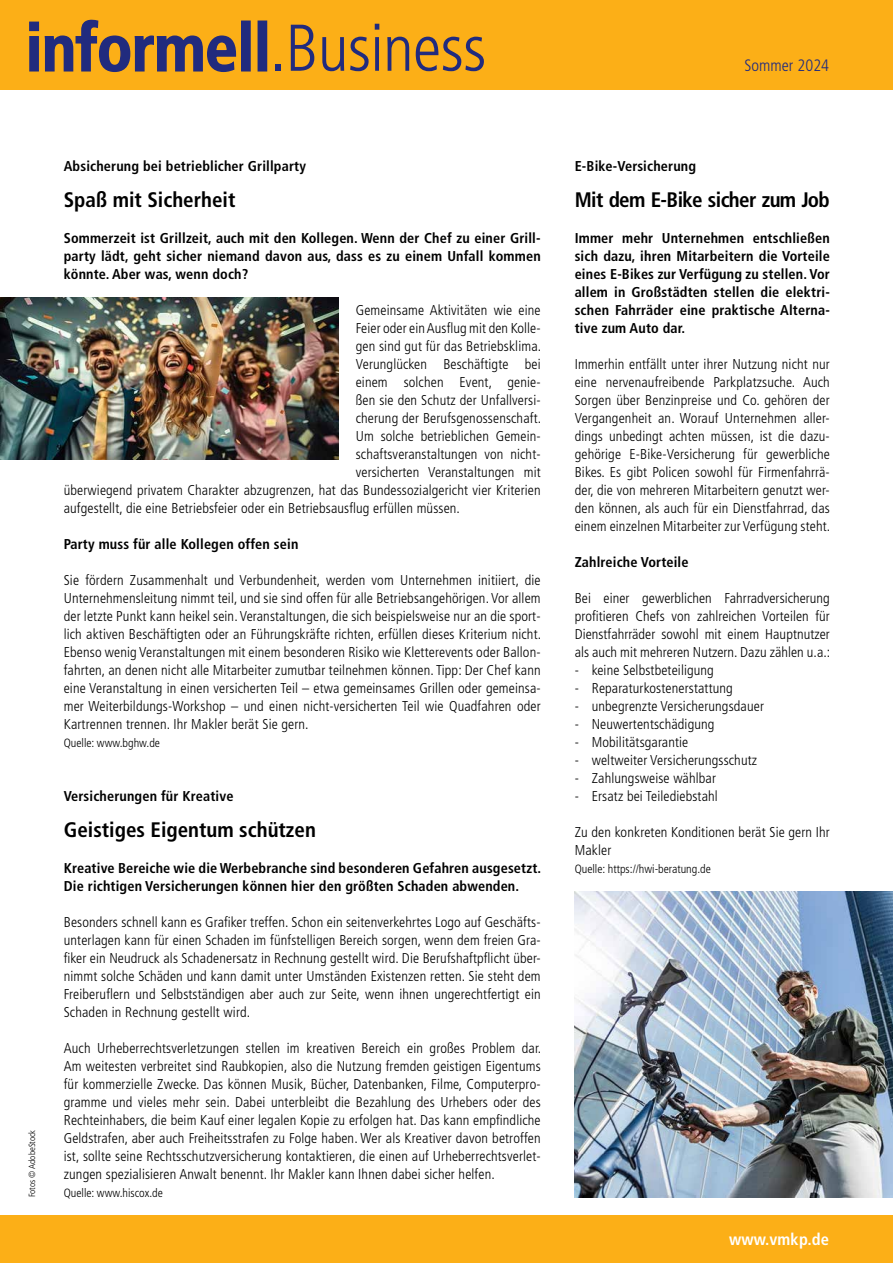
<style>
.page{position:relative;width:893px;height:1263px;background:#fff}
.page>*{position:absolute;margin:0;border:0;box-sizing:border-box;transform-origin:0 0}
.t1{font:700 condensed 66px "Frutiger LT Std";letter-spacing:-.01em;color:#212b7e}
.t2{font:700 condensed 21px "Frutiger LT Std";color:#000}
.t3{font:700 condensed 21px "Frutiger LT Std";letter-spacing:-.03em;color:#000}
.t4{font:700 condensed 16.5px "Frutiger LT Std";letter-spacing:.01em;color:#fff}
.t5{font:300 condensed 16.5px "Frutiger LT Std";color:#212b7e}
.t6{font:300 condensed 14.25px/18px "Frutiger LT Std";letter-spacing:.01em;color:#000;text-align:justify}
.t7{font:700 condensed 14.25px/18px "Frutiger LT Std";letter-spacing:.01em;color:#000;text-align:justify}
.t8{font:300 condensed 12px "Frutiger LT Std";color:#000}
.t9{font:300 condensed 9px "Frutiger LT Std";color:#000}
.s1{font-weight:300}
</style>
<div class="page">
<div style="left:0;top:0;width:893px;height:89px;background:#fcaf17"></div>
<svg style="left:29px;top:19px;width:208px;height:53px"></svg>
<div style="left:241px;top:21px;width:10px;height:51px;border:2px solid #212b7e"></div>
<div style="left:258px;top:21px;width:9px;height:51px;border:2px solid #212b7e"></div>
<img style="left:575px;top:891px;width:318px;height:306px">
<img style="left:0;top:297px;width:339px;height:162px">
<div style="left:0;top:1215px;width:893px;height:48px;background:#fcaf17"></div>
<h1 class="t1" style="left:26px;top:9px;width:462px">informell<span class="s1">.Business</span></h1>
<p class="t5" style="left:745px;top:56px;width:86px">Sommer 2024</p>
<p class="t9" style="left:27px;top:1197px;width:69px;rotate:-90deg">Fotos © AdobeStock</p>
<p class="t7" style="left:64px;top:157px;width:244px">Absicherung bei betrieblicher Grillparty</p>
<h2 class="t2" style="left:64px;top:187px;width:173px">Spaß mit Sicherheit</h2>
<p class="t7" style="left:64px;top:229px;width:478px">Sommerzeit ist Grillzeit, auch mit den Kollegen. Wenn der Chef zu einer Grill&shy;party lädt, geht sicher niemand davon aus, dass es zu einem Unfall kommen könnte. Aber was, wenn doch?</p>
<p class="t6" style="left:356px;top:301px;width:186px">Gemeinsame Aktivitäten wie eine</p>
<p class="t6" style="left:356px;top:319px;width:186px">Feier oder ein Ausflug mit den Kolle-</p>
<p class="t6" style="left:356px;top:337px;width:187px">gen sind gut für das Betriebsklima.</p>
<p class="t6" style="left:356px;top:355px;width:186px">Verunglücken Beschäftigte bei</p>
<p class="t6" style="left:356px;top:373px;width:186px">einem solchen Event, genie-</p>
<p class="t6" style="left:356px;top:391px;width:186px">ßen sie den Schutz der Unfallversi-</p>
<p class="t6" style="left:356px;top:409px;width:187px">cherung der Berufsgenossenschaft.</p>
<p class="t6" style="left:356px;top:427px;width:186px">Um solche betrieblichen Gemein-</p>
<p class="t6" style="left:356px;top:445px;width:186px">schaftsveranstaltungen von nicht-</p>
<p class="t6" style="left:356px;top:463px;width:186px">versicherten Veranstaltungen mit</p>
<p class="t6" style="left:64px;top:481px;width:478px">überwiegend privatem Charakter abzugrenzen, hat das Bundessozialgericht vier Kriterien</p>
<p class="t6" style="left:64px;top:499px;width:398px">aufgestellt, die eine Betriebsfeier oder ein Betriebsausflug erfüllen müssen.</p>
<p class="t7" style="left:64px;top:535px;width:236px">Party muss für alle Kollegen offen sein</p>
<p class="t6" style="left:64px;top:571px;width:479px">Sie fördern Zusammenhalt und Verbundenheit, werden vom Unternehmen initiiert, die Unternehmensleitung nimmt teil, und sie sind offen für alle Betriebsangehörigen. Vor allem der letzte Punkt kann heikel sein. Veranstaltungen, die sich beispielsweise nur an die sport&shy;lich aktiven Beschäftigten oder an Führungskräfte richten, erfüllen dieses Kriterium nicht.<br>Ebenso wenig Veranstaltungen mit einem besonderen Risiko wie Kletterevents oder Ballon&shy;fahrten, an denen nicht alle Mitarbeiter zumutbar teilnehmen können. Tipp: Der Chef kann eine Veranstaltung in einen versicherten Teil – etwa gemeinsames Grillen oder gemeinsa&shy;mer Weiterbildungs-Workshop – und einen nicht-versicherten Teil wie Quadfahren oder Kartrennen trennen. Ihr Makler berät Sie gern.</p>
<p class="t8" style="left:64px;top:736px;width:98px">Quelle: www.bghw.de</p>
<p class="t7" style="left:64px;top:787px;width:171px">Versicherungen für Kreative</p>
<h2 class="t2" style="left:64px;top:817px;width:254px">Geistiges Eigentum schützen</h2>
<p class="t7" style="left:64px;top:859px;width:479px">Kreative Bereiche wie die Werbebranche sind besonderen Gefahren ausgesetzt.<br>Die richtigen Versicherungen können hier den größten Schaden abwenden.</p>
<p class="t6" style="left:64px;top:913px;width:478px">Besonders schnell kann es Grafiker treffen. Schon ein seitenverkehrtes Logo auf Geschäfts&shy;unterlagen kann für einen Schaden im fünfstelligen Bereich sorgen, wenn dem freien Gra&shy;fiker ein Neudruck als Schadenersatz in Rechnung gestellt wird. Die Berufshaftpflicht über&shy;nimmt solche Schäden und kann damit unter Umständen Existenzen retten. Sie steht dem Freiberuflern und Selbstständigen aber auch zur Seite, wenn ihnen ungerechtfertigt ein Schaden in Rechnung gestellt wird.</p>
<p class="t6" style="left:64px;top:1039px;width:479px">Auch Urheberrechtsverletzungen stellen im kreativen Bereich ein großes Problem dar.<br>Am weitesten verbreitet sind Raubkopien, also die Nutzung fremden geistigen Eigentums für kommerzielle Zwecke. Das können Musik, Bücher, Datenbanken, Filme, Computerpro&shy;gramme und vieles mehr sein. Dabei unterbleibt die Bezahlung des Urhebers oder des Rechteinhabers, die beim Kauf einer legalen Kopie zu erfolgen hat. Das kann empfindliche Geldstrafen, aber auch Freiheitsstrafen zu Folge haben. Wer als Kreativer davon betroffen ist, sollte seine Rechtsschutzversicherung kontaktieren, die einen auf Urheberrechtsverlet&shy;zungen spezialisieren Anwalt benennt. Ihr Makler kann Ihnen dabei sicher helfen.</p>
<p class="t8" style="left:64px;top:1186px;width:101px">Quelle: www.hiscox.de</p>
<p class="t7" style="left:575px;top:157px;width:123px">E-Bike-Versicherung</p>
<h2 class="t3" style="left:575px;top:187px;width:257px">Mit dem E-Bike sicher zum Job</h2>
<p class="t7" style="left:575px;top:229px;width:257px">Immer mehr Unternehmen entschließen sich dazu, ihren Mitarbeitern die Vorteile eines E-Bikes zur Verfügung zu stellen. Vor allem in Großstädten stellen die elektri&shy;schen Fahrräder eine praktische Alterna&shy;tive zum Auto dar.</p>
<p class="t6" style="left:575px;top:355px;width:257px">Immerhin entfällt unter ihrer Nutzung nicht nur eine nervenaufreibende Parkplatzsuche. Auch Sorgen über Benzinpreise und Co. gehören der Vergangenheit an. Worauf Unternehmen aller&shy;dings unbedingt achten müssen, ist die dazu&shy;gehörige E-Bike-Versicherung für gewerbliche Bikes. Es gibt Policen sowohl für Firmenfahrrä&shy;der, die von mehreren Mitarbeitern genutzt wer&shy;den können, als auch für ein Dienstfahrrad, das einem einzelnen Mitarbeiter zur Verfügung steht.</p>
<p class="t7" style="left:575px;top:553px;width:115px">Zahlreiche Vorteile</p>
<p class="t6" style="left:575px;top:589px;width:257px">Bei einer gewerblichen Fahrradversicherung profitieren Chefs von zahlreichen Vorteilen für Dienstfahrräder sowohl mit einem Hauptnutzer als auch mit mehreren Nutzern. Dazu zählen u.a.:</p>
<p class="t6" style="left:575px;top:661px;width:141px">- keine Selbstbeteiligung</p>
<p class="t6" style="left:575px;top:679px;width:160px">- Reparaturkostenerstattung</p>
<p class="t6" style="left:575px;top:697px;width:191px">- unbegrenzte Versicherungsdauer</p>
<p class="t6" style="left:575px;top:715px;width:141px">- Neuwertentschädigung</p>
<p class="t6" style="left:575px;top:733px;width:115px">- Mobilitätsgarantie</p>
<p class="t6" style="left:575px;top:751px;width:184px">- weltweiter Versicherungsschutz</p>
<p class="t6" style="left:575px;top:769px;width:143px">- Zahlungsweise wählbar</p>
<p class="t6" style="left:575px;top:787px;width:145px">- Ersatz bei Teilediebstahl</p>
<p class="t6" style="left:575px;top:823px;width:257px">Zu den konkreten Konditionen berät Sie gern Ihr<br>Makler</p>
<p class="t8" style="left:575px;top:862px;width:138px">Quelle: https://hwi-beratung.de</p>
<p class="t4" style="left:729px;top:1230px;width:102px">www.vmkp.de</p>
<p class="t4" style="left:765px;top:1230px;width:44px">w.URL</p>
</div>
